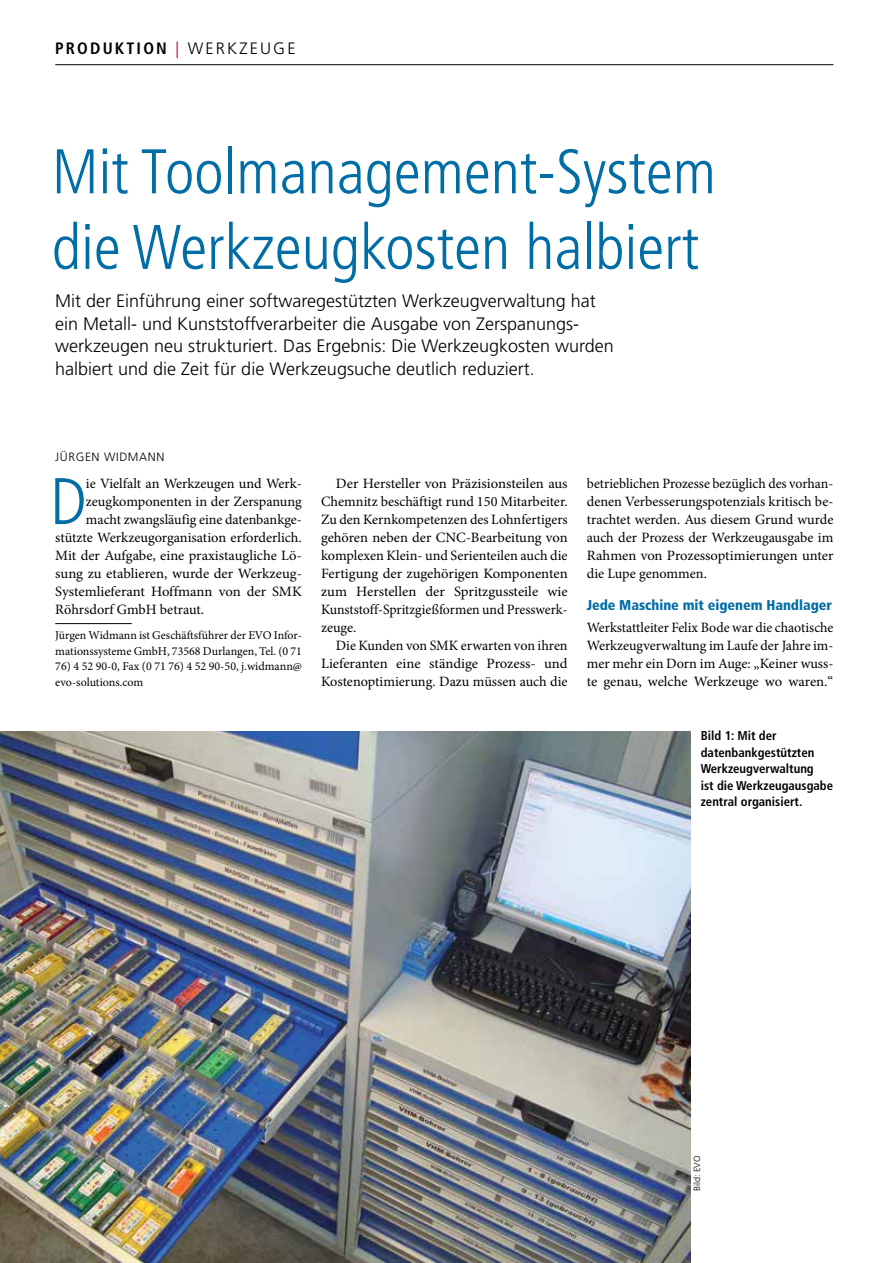
<style>
.page{position:relative;width:893px;height:1263px;background:#fff}
.page>*{position:absolute;margin:0;border:0;box-sizing:border-box;transform-origin:0 0}
.t1{font:300 condensed 65.85px "Frutiger LT Std";color:#006da6}
.t2{font:300 condensed 63px/75.6px "Frutiger LT Std";color:#006da6}
.t3{font:300 18px/22.5px "Frutiger LT Std";color:#000}
.t4{font:700 condensed 16.5px "Frutiger LT Std";letter-spacing:.13em;color:#000}
.t5{font:14.25px/18px "Minion Pro";color:#000;text-align:justify}
.t6{font:900 condensed 14.25px "Frutiger LT Std";color:#006da6}
.t7{font:700 condensed 12.75px/16.5px "Frutiger LT Std";color:#000}
.t8{font:12px/15.8px "Minion Pro";color:#000}
.t9{font:300 12px "Frutiger LT Std";letter-spacing:.05em;color:#000}
.t10{font:300 9px "Frutiger LT Std";color:#000}
.s1{font-weight:300;font-stretch:normal;color:#c40d42}
.s2{font-weight:300;font-stretch:normal}
</style>
<div class="page">
<hr style="left:55px;top:64px;width:778px;height:1px;background:#000">
<hr style="left:55px;top:623px;width:77px;height:1px;background:#000">
<img style="left:0;top:731px;width:690px;height:532px">
<p class="t4" style="left:55px;top:38px;width:242px">PRODUKTION <span class="s1">|</span> <span class="s2">WERKZEUGE</span></p>
<h2 class="t2" style="left:52px;top:135px;width:666px">Mit Toolmanagement-System die Werkzeugkosten halbiert</h2>
<p class="t3" style="left:55px;top:290px;width:560px">Mit der Einführung einer softwaregestützten Werkzeugverwaltung hat ein Metall- und Kunststoffverarbeiter die Ausgabe von Zerspanungs&shy;werkzeugen neu strukturiert. Das Ergebnis: Die Werkzeugkosten wurden halbiert und die Zeit für die Werkzeugsuche deutlich reduziert.</p>
<p class="t9" style="left:55px;top:450px;width:111px">JÜRGEN WIDMANN</p>
<h1 class="t1" style="left:50px;top:464px;width:38px">D</h1>
<p class="t5" style="left:86px;top:475px;width:217px">ie Vielfalt an Werkzeugen und Werk-</p>
<p class="t5" style="left:86px;top:493px;width:217px">zeugkomponenten in der Zerspanung</p>
<p class="t5" style="left:86px;top:511px;width:217px">macht zwangsläufig eine datenbankge-</p>
<p class="t5" style="left:55px;top:529px;width:248px">stützte Werkzeugorganisation erforderlich.</p>
<p class="t5" style="left:55px;top:547px;width:248px">Mit der Aufgabe, eine praxistaugliche Lö-</p>
<p class="t5" style="left:55px;top:565px;width:248px">sung zu etablieren, wurde der Werkzeug-</p>
<p class="t5" style="left:55px;top:583px;width:248px">Systemlieferant Hoffmann von der SMK</p>
<p class="t5" style="left:55px;top:601px;width:150px">Röhrsdorf GmbH betraut.</p>
<p class="t8" style="left:55px;top:627px;width:248px">Jürgen Widmann ist Geschäftsführer der EVO Infor&shy;mationssysteme GmbH, 73568 Durlangen, Tel. (0 71</p>
<p class="t8" style="left:55px;top:659px;width:248px">76) 4 52 90-0, Fax (0 71 76) 4 52 90-50, j.widmann@ evo-solutions.com</p>
<p class="t5" style="left:321px;top:475px;width:248px;text-indent:15px">Der Hersteller von Präzisionsteilen aus Chemnitz beschäftigt rund 150 Mitarbeiter.<br>Zu den Kernkompetenzen des Lohnfertigers gehören neben der CNC-Bearbeitung von komplexen Klein- und Serienteilen auch die Fertigung der zugehörigen Komponenten zum Herstellen der Spritzgussteile wie Kunststoff-Spritzgießformen und Presswerk&shy;zeuge.</p>
<p class="t5" style="left:321px;top:637px;width:248px;text-indent:15px">Die Kunden von SMK erwarten von ihren Lieferanten eine ständige Prozess- und Kostenoptimierung. Dazu müssen auch die</p>
<p class="t5" style="left:587px;top:475px;width:248px">betrieblichen Prozesse bezüglich des vorhan&shy;denen Verbesserungspotenzials kritisch be&shy;trachtet werden. Aus diesem Grund wurde auch der Prozess der Werkzeugausgabe im Rahmen von Prozessoptimierungen unter die Lupe genommen.</p>
<p class="t6" style="left:587px;top:597px;width:247px">Jede Maschine mit eigenem Handlager</p>
<p class="t5" style="left:587px;top:619px;width:248px">Werkstattleiter Felix Bode war die chaotische Werkzeugverwaltung im Laufe der Jahre im&shy;mer mehr ein Dorn im Auge: „Keiner wuss&shy;te genau, welche Werkzeuge wo waren.“</p>
<p class="t7" style="left:701px;top:727px;width:134px">Bild 1: Mit der datenbankgestützten<br>Werkzeugverwaltung<br>ist die Werkzeugausgabe zentral organisiert.</p>
<p class="t10" style="left:692px;top:1191px;width:37px;rotate:-90deg">Bild: EVO</p>
</div>
